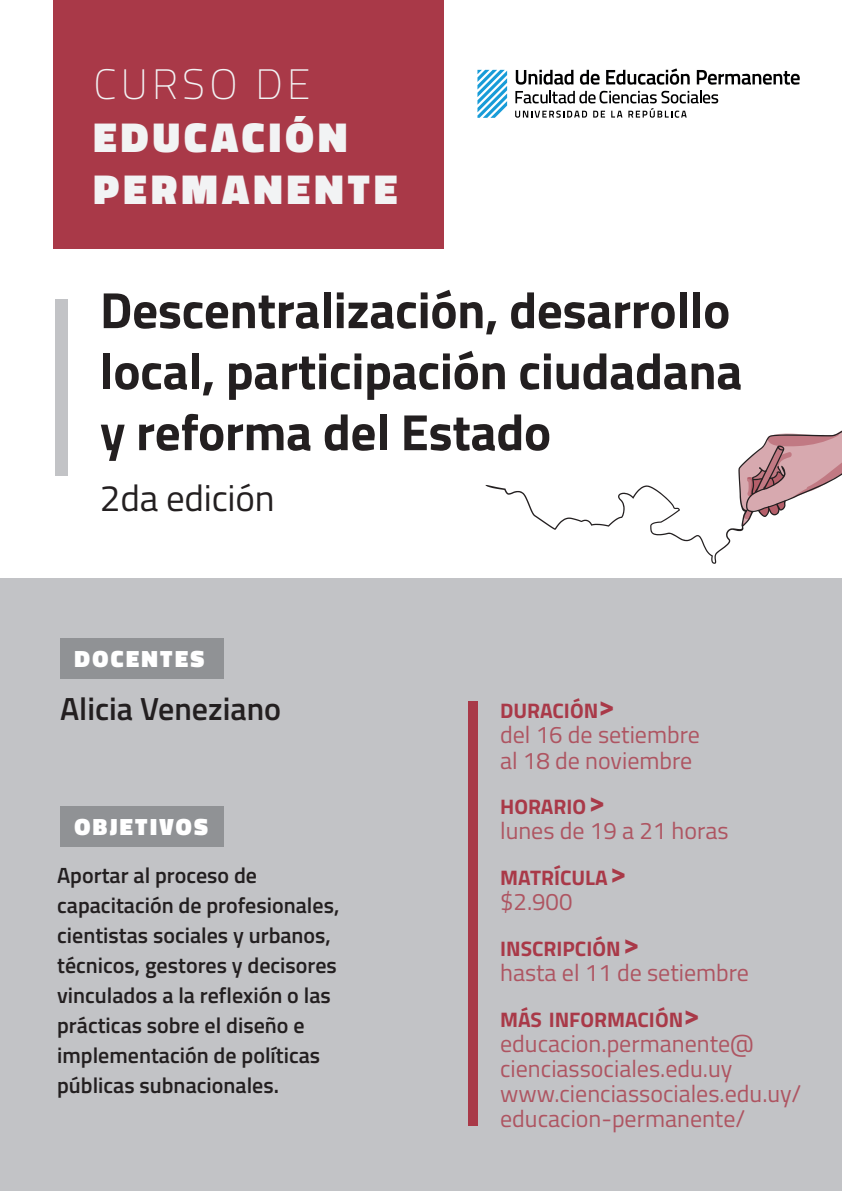
<style>
.page{position:relative;width:842px;height:1191px;background:#fff}
.page>*{position:absolute;margin:0;border:0;box-sizing:border-box;transform-origin:0 0}
.t1{font:700 51px/61px "Titillium";letter-spacing:-.005em;color:#231f20}
.t2{font:900 42.4px/52.3px "Titillium";letter-spacing:.1em;color:#f2f3f4}
.t3{font:100 42.4px "Titillium";letter-spacing:.1em;color:#f2f3f4}
.t4{font:37px "Titillium";letter-spacing:-.005em;color:#231f20}
.t5{font:600 32px "Titillium";color:#231f20}
.t6{font:24px/25px "Titillium";color:rgb(169 57 72/.8)}
.t7{font:900 23.8px "Titillium";letter-spacing:.1em;color:#fff}
.t8{font:600 22px/30px "Titillium";color:#231f20}
.t9{font:700 21px "Titillium";color:#a93948}
.s1{font-size:30px}
</style>
<div class="page">
<div style="left:0;top:578px;width:842px;height:613px;background:#bcbdc0"></div>
<div style="left:60px;top:638px;width:164px;height:41px;background:#909295"></div>
<div style="left:60px;top:806px;width:164px;height:40px;background:#909295"></div>
<div style="left:468px;top:700px;width:10px;height:425px;background:#a93948"></div>
<div style="left:53px;top:0;width:390px;height:249px;background:#a93948"></div>
<svg style="left:515px;top:91px;width:203px;height:27px"></svg>
<svg style="left:516px;top:70px;width:57px;height:15px"></svg>
<svg style="left:580px;top:70px;width:20px;height:15px"></svg>
<svg style="left:606px;top:68px;width:84px;height:17px"></svg>
<svg style="left:697px;top:70px;width:103px;height:15px"></svg>
<svg style="left:477px;top:70px;width:30px;height:48px"></svg>
<div style="left:55px;top:299px;width:13px;height:177px;background:#bcbdc0"></div>
<svg style="left:485px;top:430px;width:357px;height:134px"></svg>
<h2 class="t3" style="left:93px;top:54px;width:219px">CURSO DE</h2>
<h2 class="t2" style="left:93px;top:111px;width:305px">EDUCACIÓN<br>PERMANENTE</h2>
<h1 class="t1" style="left:100px;top:277px;width:644px">Descentralización, desarrollo local, participación ciudadana y reforma del Estado</h1>
<h3 class="t4" style="left:100px;top:471px;width:176px">2da edición</h3>
<p class="t7" style="left:75px;top:641px;width:131px">DOCENTES</p>
<h3 class="t5" style="left:60px;top:684px;width:223px">Alicia Veneziano</h3>
<p class="t7" style="left:75px;top:809px;width:135px">OBJETIVOS</p>
<p class="t8" style="left:57px;top:859px;width:284px">Aportar al proceso de capacitación de profesionales, cientistas sociales y urbanos, técnicos, gestores y decisores vinculados a la reflexión o las prácticas sobre el diseño e implementación de políticas públicas subnacionales.</p>
<p class="t9" style="left:500px;top:695px;width:116px">DURACIÓN<span class="s1">&gt;</span></p>
<p class="t6" style="left:500px;top:721px;width:201px">del 16 de setiembre al 18 de noviembre</p>
<p class="t9" style="left:500px;top:791px;width:107px">HORARIO<span class="s1">&gt;</span></p>
<p class="t6" style="left:500px;top:817px;width:230px">lunes de 19 a 21 horas</p>
<p class="t9" style="left:500px;top:862px;width:128px">MATRÍCULA<span class="s1">&gt;</span></p>
<p class="t6" style="left:500px;top:888px;width:74px">$2.900</p>
<p class="t9" style="left:500px;top:932px;width:141px">INSCRIPCIÓN<span class="s1">&gt;</span></p>
<p class="t6" style="left:500px;top:959px;width:250px">hasta el 11 de setiembre</p>
<p class="t9" style="left:500px;top:1003px;width:201px">MÁS INFORMACIÓN<span class="s1">&gt;</span></p>
<p class="t6" style="left:500px;top:1030px;width:303px">educacion.permanente@ cienciassociales.edu.uy www.cienciassociales.edu.uy/ educacion-permanente/</p>
</div>
